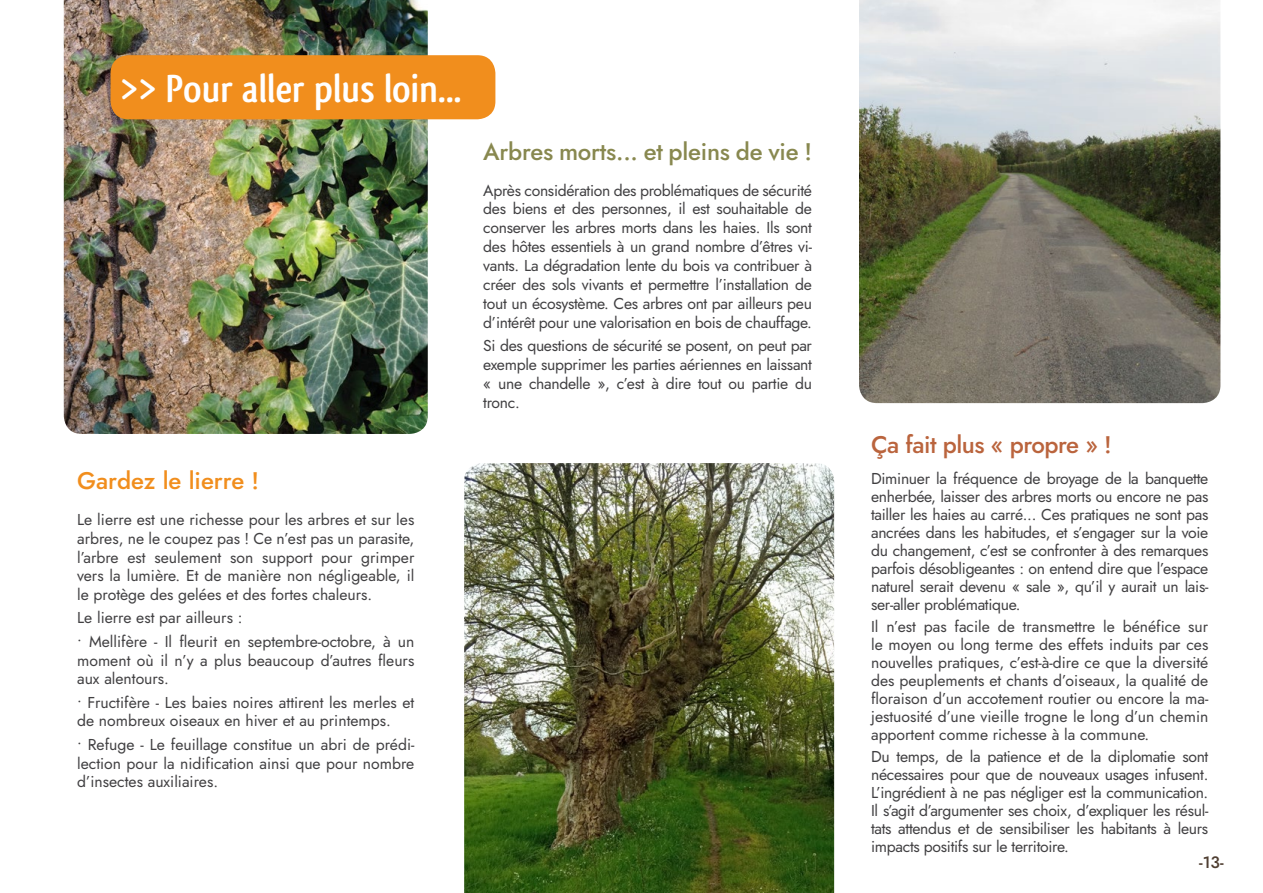
<style>
.page{position:relative;width:1263px;height:893px;background:#fff}
.page>*{position:absolute;margin:0;border:0;box-sizing:border-box;transform-origin:0 0}
.t1{font:700 40.5px "Qlassik";color:#fff}
.t2{font:500 24px "Jost";letter-spacing:-.01em;color:#88884f}
.t3{font:500 24px "Jost";letter-spacing:-.02em;color:#ba643d}
.t4{font:500 24px "Jost";color:#f18e1d}
.t5{font:500 16.5px "Jost";color:#4f3e31}
.t6{font:15.75px/18.9px "Jost";color:#414042;text-align:justify}
</style>
<div class="page">
<img style="left:64px;top:0;width:364px;height:434px">
<img style="left:464px;top:463px;width:370px;height:430px">
<img style="left:859px;top:0;width:361px;height:403px">
<div style="left:111px;top:55px;width:384px;height:64px;background:#f18e1d;border-radius:18px"></div>
<h1 class="t1" style="left:120px;top:66px;width:343px">&gt;&gt; Pour aller plus loin...</h1>
<h2 class="t2" style="left:483px;top:135px;width:330px">Arbres morts... et pleins de vie !</h2>
<p class="t6" style="left:483px;top:181px;width:330px">Après considération des problématiques de sécurité des biens et des personnes, il est souhaitable de conserver les arbres morts dans les haies. Ils sont des hôtes essentiels à un grand nombre d’êtres vi&shy;vants. La dégradation lente du bois va contribuer à créer des sols vivants et permettre l’installation de tout un écosystème. Ces arbres ont par ailleurs peu d’intérêt pour une valorisation en bois de chauffage.</p>
<p class="t6" style="left:483px;top:336px;width:330px">Si des questions de sécurité se posent, on peut par exemple supprimer les parties aériennes en laissant « une chandelle », c’est à dire tout ou partie du tronc.</p>
<h2 class="t4" style="left:77px;top:464px;width:184px">Gardez le lierre !</h2>
<p class="t6" style="left:77px;top:510px;width:339px">Le lierre est une richesse pour les arbres et sur les arbres, ne le coupez pas ! Ce n’est pas un parasite, l’arbre est seulement son support pour grimper vers la lumière. Et de manière non négligeable, il le protège des gelées et des fortes chaleurs.</p>
<p class="t6" style="left:77px;top:609px;width:167px">Le lierre est par ailleurs :</p>
<p class="t6" style="left:77px;top:632px;width:339px">• Mellifère - Il fleurit en septembre-octobre, à un moment où il n’y a plus beaucoup d’autres fleurs aux alentours.</p>
<p class="t6" style="left:77px;top:693px;width:339px">• Fructifère - Les baies noires attirent les merles et de nombreux oiseaux en hiver et au printemps.</p>
<p class="t6" style="left:77px;top:735px;width:339px">• Refuge - Le feuillage constitue un abri de prédi&shy;lection pour la nidification ainsi que pour nombre d’insectes auxiliaires.</p>
<h2 class="t3" style="left:871px;top:428px;width:242px">Ça fait plus « propre » !</h2>
<p class="t6" style="left:871px;top:469px;width:339px;line-height:18px">Diminuer la fréquence de broyage de la banquette enherbée, laisser des arbres morts ou encore ne pas tailler les haies au carré... Ces pratiques ne sont pas ancrées dans les habitudes, et s’engager sur la voie du changement, c’est se confronter à des remarques parfois désobligeantes : on entend dire que l’espace naturel serait devenu « sale », qu’il y aurait un lais&shy;ser-aller problématique.</p>
<p class="t6" style="left:871px;top:618px;width:339px;line-height:18px">Il n’est pas facile de transmettre le bénéfice sur le moyen ou long terme des effets induits par ces nouvelles pratiques, c’est-à-dire ce que la diversité des peuplements et chants d’oiseaux, la qualité de floraison d’un accotement routier ou encore la ma&shy;jestuosité d’une vieille trogne le long d’un chemin apportent comme richesse à la commune.</p>
<p class="t6" style="left:871px;top:748px;width:339px;line-height:18px">Du temps, de la patience et de la diplomatie sont nécessaires pour que de nouveaux usages infusent.<br>L’ingrédient à ne pas négliger est la communication.<br>Il s’agit d’argumenter ses choix, d’expliquer les résul&shy;tats attendus et de sensibiliser les habitants à leurs impacts positifs sur le territoire.</p>
<p class="t5" style="left:1199px;top:851px;width:26px">-13-</p>
</div>
